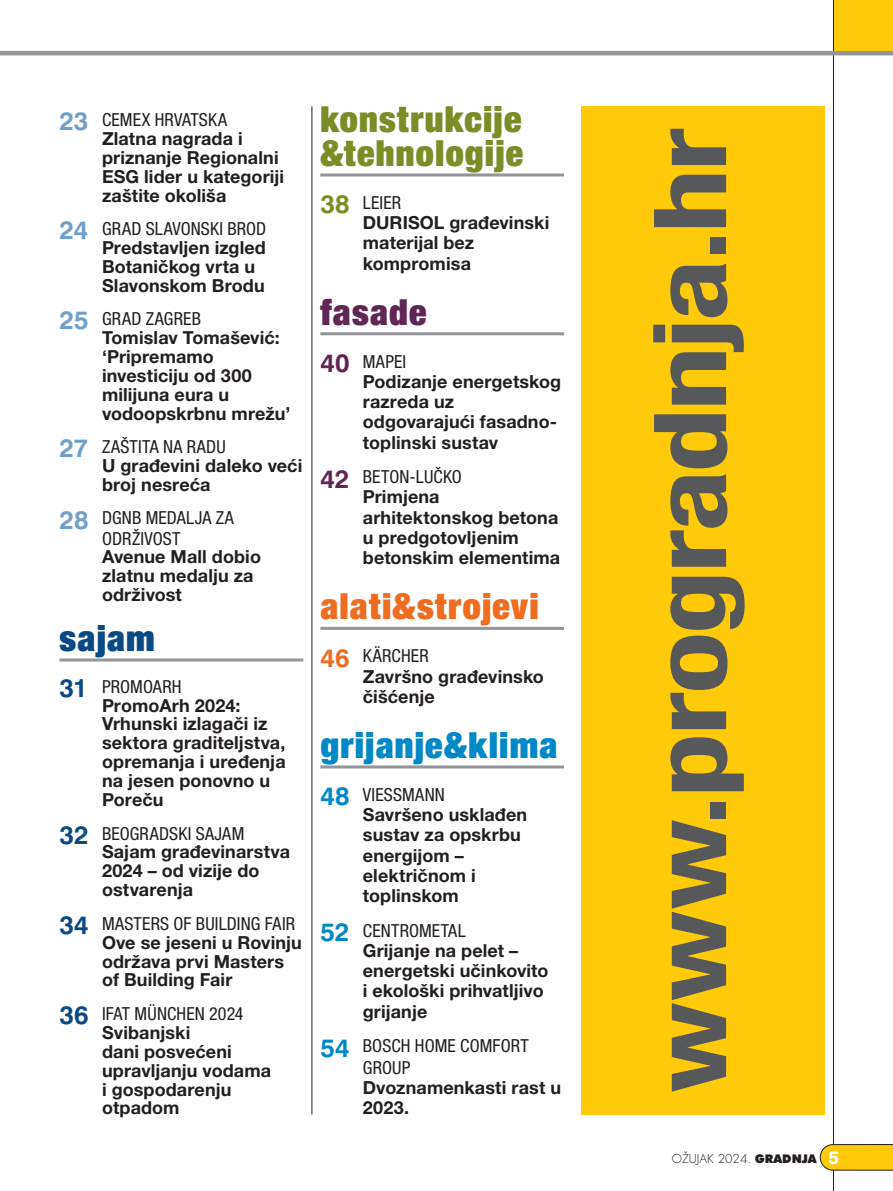
<style>
.page{position:relative;width:893px;height:1191px;background:#fff}
.page>*{position:absolute;margin:0;border:0;box-sizing:border-box;transform-origin:0 0}
.t1{font:700 condensed 100.95px "Helvetica Neue LT Std";letter-spacing:-.015em;color:#57585a;scale:1.27 1}
.t2{font:900 condensed 36px/33.8px "Helvetica Neue LT Std";letter-spacing:.035em;color:#798e27}
.t3{font:900 condensed 36px "Helvetica Neue LT Std";letter-spacing:.035em;color:#ee6d21}
.t4{font:900 condensed 36px "Helvetica Neue LT Std";letter-spacing:.035em;color:#0088c7}
.t5{font:900 condensed 36px "Helvetica Neue LT Std";letter-spacing:.035em;color:#612654}
.t6{font:900 condensed 36px "Helvetica Neue LT Std";letter-spacing:.03em;color:#094a84}
.t7{font:700 18px/18.9px "Helvetica Neue LT Std";letter-spacing:.005em;color:#231f20}
.t8{font:condensed 18px/20.4px "Helvetica Neue LT Std";letter-spacing:.005em;color:#231f20}
.t9{font:300 12px "Futura Std";color:#231f20}
.s1{font-family:"A Helvetica";font-size:25.5px;color:#6fa0cb}
.s2{font-weight:400;font-stretch:condensed}
.s3{font-family:"A Helvetica";font-weight:700;font-stretch:normal;font-size:25.5px;color:#6fa0cb}
.s4{font-family:"A Helvetica";font-size:25.5px;color:#094a84}
.s5{font-family:"A Helvetica";font-size:25.5px;color:#798e27}
.s6{font-family:"A Helvetica";font-size:25.5px;color:#612654}
.s7{font-family:"A Helvetica";font-size:25.5px;color:#ee6d21}
.s8{font-family:"A Helvetica";font-size:25.5px;color:#0088c7}
.s9{font-family:"A Helvetica";font-weight:700;font-stretch:normal;font-size:25.5px;color:#0088c7}
.s10{font-family:"A Futura";font-weight:900}
.s11{font-family:"A Helvetica";font-weight:800;font-size:18px;color:#fff}
</style>
<div class="page">
<div style="left:833px;top:0;width:60px;height:53px;background:#feca0a"></div>
<hr style="left:833px;top:0;width:1px;height:1191px;background:#231f20">
<hr style="left:0;top:51px;width:893px;height:4px;background:#939598">
<svg style="left:819px;top:1144px;width:74px;height:26px;background:#f0c117"></svg>
<div style="left:581px;top:106px;width:244px;height:1008px;background:#feca0a"></div>
<hr style="left:312px;top:106px;width:1px;height:1008px;background:#231f20">
<hr style="left:60px;top:658px;width:243px;height:3px;background:#939598">
<hr style="left:320px;top:173px;width:244px;height:3px;background:#939598">
<hr style="left:320px;top:332px;width:244px;height:3px;background:#939598">
<hr style="left:320px;top:627px;width:244px;height:3px;background:#939598">
<hr style="left:320px;top:765px;width:244px;height:3px;background:#939598">
<p class="t7" style="left:102px;top:110px;width:184px;text-indent:-43px"><span class="s1">23</span> <span class="s2">CEMEX HRVATSKA<br></span>Zlatna nagrada i priznanje Regionalni<br>ESG lider u kategoriji zaštite okoliša</p>
<p class="t7" style="left:102px;top:219px;width:166px;text-indent:-43px"><span class="s1">24</span> <span class="s2">GRAD SLAVONSKI BROD<br></span>Predstavljen izgled<br>Botaničkog vrta u<br>Slavonskom Brodu</p>
<p class="t7" style="left:102px;top:309px;width:190px;text-indent:-43px"><span class="s1">25</span> <span class="s2">GRAD ZAGREB<br></span>Tomislav Tomašević: ‘Pripremamo investiciju od 300 milijuna eura u vodoopskrbnu mrežu’</p>
<p class="t7" style="left:102px;top:436px;width:202px;text-indent:-43px"><span class="s1">27</span> <span class="s2">ZAŠTITA NA RADU<br></span>U građevini daleko veći broj nesreća</p>
<p class="t8" style="left:102px;top:507px;width:133px;text-indent:-43px"><span class="s3">28</span> DGNB MEDALJA ZA<br>ODRŽIVOST</p>
<p class="t7" style="left:102px;top:547px;width:160px">Avenue Mall dobio zlatnu medalju za održivost</p>
<h2 class="t6" style="left:60px;top:615px;width:97px">sajam</h2>
<p class="t7" style="left:102px;top:676px;width:185px;text-indent:-43px"><span class="s4">31</span> <span class="s2">PROMOARH<br></span>PromoArh 2024:<br>Vrhunski izlagači iz sektora graditeljstva, opremanja i uređenja na jesen ponovno u<br>Poreču</p>
<p class="t7" style="left:102px;top:823px;width:189px;text-indent:-43px"><span class="s4">32</span> <span class="s2">BEOGRADSKI SAJAM<br></span>Sajam građevinarstva<br>2024 – od vizije do ostvarenja</p>
<p class="t7" style="left:102px;top:913px;width:201px;text-indent:-43px"><span class="s4">34</span> <span class="s2">MASTERS OF BUILDING FAIR<br></span>Ove se jeseni u Rovinju održava prvi Masters of Building Fair</p>
<p class="t7" style="left:102px;top:1003px;width:171px;text-indent:-43px"><span class="s4">36</span> <span class="s2">IFAT MÜNCHEN 2024<br></span>Svibanjski<br>dani posvećeni upravljanju vodama i gospodarenju otpadom</p>
<h2 class="t2" style="left:320px;top:101px;width:204px">konstrukcije &amp;tehnologije</h2>
<p class="t7" style="left:363px;top:192px;width:188px;line-height:20.2px;text-indent:-43px"><span class="s5">38</span> <span class="s2">LEIER<br></span>DURISOL građevinski materijal bez kompromisa</p>
<h2 class="t5" style="left:320px;top:289px;width:108px">fasade</h2>
<p class="t7" style="left:363px;top:351px;width:200px;line-height:20.2px;text-indent:-43px"><span class="s6">40</span> <span class="s2">MAPEI<br></span>Podizanje energetskog razreda uz odgovarajući fasadno&shy;toplinski sustav</p>
<p class="t7" style="left:363px;top:466px;width:199px;line-height:20.2px;text-indent:-43px"><span class="s6">42</span> <span class="s2">BETON-LUČKO<br></span>Primjena arhitektonskog betona u predgotovljenim betonskim elementima</p>
<h2 class="t3" style="left:320px;top:583px;width:220px">alati&amp;strojevi</h2>
<p class="t7" style="left:363px;top:645px;width:183px;line-height:20.2px;text-indent:-43px"><span class="s7">46</span> <span class="s2">KÄRCHER<br></span>Završno građevinsko čišćenje</p>
<h2 class="t4" style="left:320px;top:722px;width:239px">grijanje&amp;klima</h2>
<p class="t7" style="left:363px;top:784px;width:166px;line-height:20.2px;text-indent:-43px"><span class="s8">48</span> <span class="s2">VIESSMANN<br></span>Savršeno usklađen sustav za opskrbu energijom – električnom i toplinskom</p>
<p class="t7" style="left:363px;top:919px;width:187px;line-height:20.2px;text-indent:-43px"><span class="s8">52</span> <span class="s2">CENTROMETAL<br></span>Grijanje na pelet – energetski učinkovito i ekološki prihvatljivo grijanje</p>
<p class="t8" style="left:363px;top:1034px;width:167px;line-height:21.8px;text-indent:-43px"><span class="s9">54</span> BOSCH HOME COMFORT<br>GROUP</p>
<p class="t7" style="left:363px;top:1077px;width:200px;line-height:20.2px">Dvoznamenkasti rast u<br>2023.</p>
<h1 class="t1" style="left:629px;top:1092px;width:761px;rotate:-90deg">www.progradnja.hr</h1>
<p class="t9" style="left:672px;top:1150px;width:169px">OŽUJAK 2024. <span class="s10">GRADNJA</span> <span class="s11">5</span></p>
</div>
